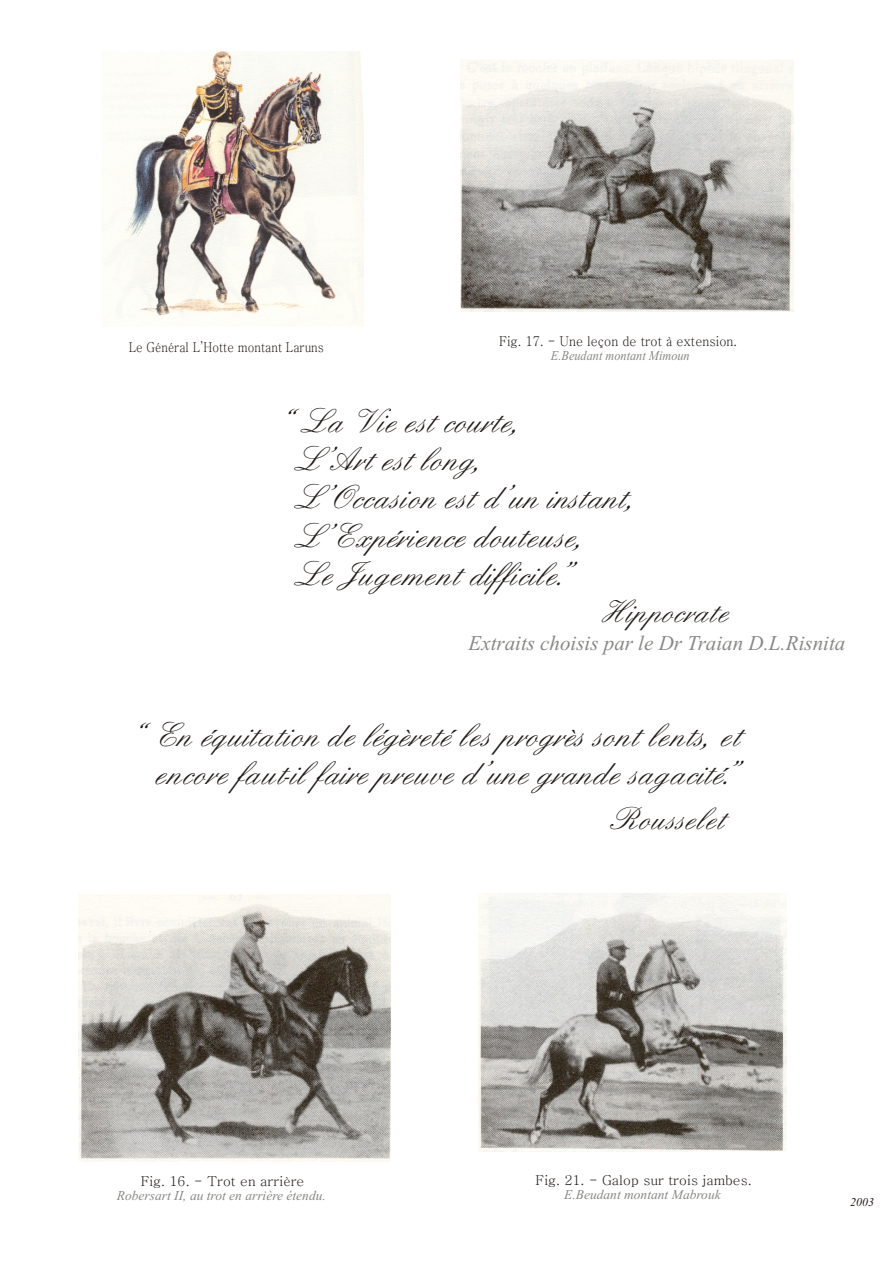
<style>
.page{position:relative;width:894px;height:1263px;background:#fff}
.page>*{position:absolute;margin:0;border:0;box-sizing:border-box;transform-origin:0 0}
.t1{font:italic 34.5px/38.4px "Script";color:#1f1a17}
.t2{font:italic 33px "Script";color:#1f1a17}
.t3{font:italic 32.85px "Script";letter-spacing:.02em;color:#1f1a17}
.t4{font:italic 21px "Times New Roman";color:#878785}
.t5{font:italic 13.5px "Times New Roman";color:#878785}
.t6{font:13.5px "Batang";color:#1f1a17}
.t7{font:13.5px "Batang";color:#1f1a17;scale:.91 1}
.t8{font:13.5px "Batang";color:#1f1a17;scale:.86 1}
.t9{font:italic 13.5px "Times New Roman";color:#878785;scale:.91 1}
.t10{font:italic 12px "Times New Roman";color:#1f1a17}
</style>
<div class="page">
<img style="left:101px;top:51px;width:263px;height:276px">
<img style="left:460px;top:60px;width:334px;height:251px">
<img style="left:78px;top:895px;width:312px;height:267px">
<img style="left:478px;top:893px;width:309px;height:258px">
<p class="t8" style="left:129px;top:340px;width:228px">Le Général L’Hotte montant Laruns</p>
<p class="t7" style="left:499px;top:335px;width:263px">Fig. 17. - Une leçon de trot à extension.</p>
<p class="t9" style="left:551px;top:351px;width:154px">E.Beudant montant Mimoun</p>
<p class="t1" style="left:294px;top:403px;width:342px;text-indent:-17px">“ La Vie est courte,<br>L’Art est long,<br>L’Occasion est d’un instant,<br>L’Expérience douteuse,<br>Le Jugement difficile”.</p>
<p class="t2" style="left:600px;top:594px;width:129px">Hippocrate</p>
<p class="t4" style="left:469px;top:635px;width:378px">Extraits choisis par le Dr Traian D.L.Risnita</p>
<p class="t1" style="left:128px;top:717px;width:613px;text-align:right">“ En équitation de légèreté les progrès sont lents, et encore faut-il faire preuve d’une grande sagacité”.</p>
<p class="t6" style="left:141px;top:1174px;width:165px">Fig. 16. - Trot en arrière</p>
<p class="t5" style="left:117px;top:1191px;width:210px">Robersart II, au trot en arrière étendu.</p>
<p class="t3" style="left:609px;top:802px;width:117px">Rousselet</p>
<p class="t6" style="left:536px;top:1173px;width:218px">Fig. 21. - Galop sur trois jambes.</p>
<p class="t5" style="left:564px;top:1190px;width:158px">E.Beudant montant Mabrouk</p>
<p class="t10" style="left:850px;top:1198px;width:25px">2003</p>
</div>
